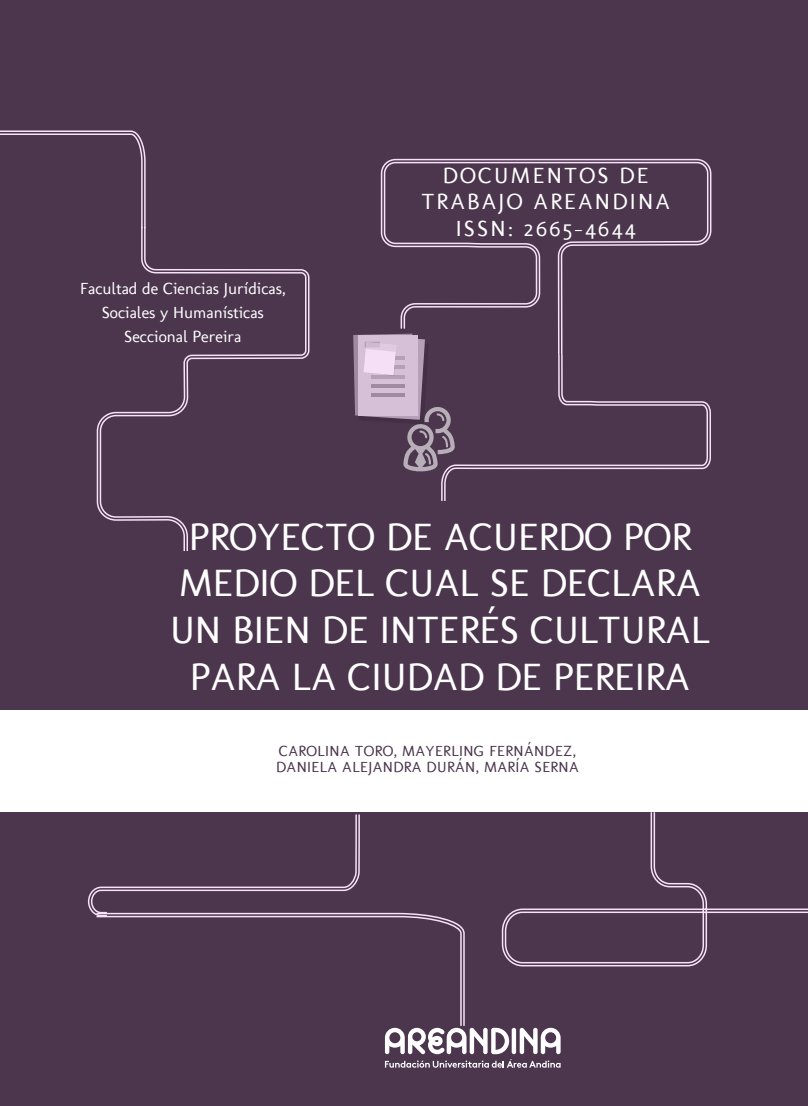
<style>
.page{position:relative;width:808px;height:1106px;background:#4c364e}
.page>*{position:absolute;margin:0;border:0;box-sizing:border-box;transform-origin:0 0}
.t1{font:39px/46.8px "Molengo";color:#fff;text-align:center}
.t2{font:22.5px/26.2px "Molengo";letter-spacing:.1em;color:#fff;text-align:center}
.t3{font:16.5px/24px "Molengo";color:#fff;text-align:center}
.t4{font:15px/16.5px "Molengo";letter-spacing:.025em;color:#4c364e}
</style>
<div class="page">
<svg style="left:87px;top:814px;width:273px;height:101px"></svg>
<svg style="left:95px;top:912px;width:370px;height:114px"></svg>
<svg style="left:95px;top:915px;width:367px;height:111px"></svg>
<svg style="left:501px;top:812px;width:307px;height:155px"></svg>
<div style="left:0;top:710px;width:808px;height:102px;background:#fff"></div>
<svg style="left:353px;top:334px;width:87px;height:137px"></svg>
<svg style="left:443px;top:356px;width:268px;height:145px"></svg>
<svg style="left:380px;top:158px;width:332px;height:198px"></svg>
<svg style="left:385px;top:1027px;width:176px;height:40px"></svg>
<svg style="left:0;top:130px;width:146px;height:95px"></svg>
<svg style="left:96px;top:225px;width:211px;height:326px"></svg>
<p class="t3" style="left:80px;top:276px;width:207px">Facultad de Ciencias Jurídicas,<br>Sociales y Humanísticas<br>Seccional Pereira</p>
<p class="t2" style="left:421px;top:162px;width:250px">DOCUMENTOS DE<br>TRABAJO AREANDINA<br>ISSN: 2665-4644</p>
<p class="t1" style="left:170px;top:513px;width:542px">PROYECTO DE ACUERDO POR<br>MEDIO DEL CUAL SE DECLARA<br>UN BIEN DE INTERÉS CULTURAL<br>PARA LA CIUDAD DE PEREIRA</p>
<p class="t4" style="left:276px;top:742px;width:304px">CAROLINA TORO, MAYERLING FERNÁNDEZ,<br>DANIELA ALEJANDRA DURÁN, MARÍA SERNA</p>
</div>
